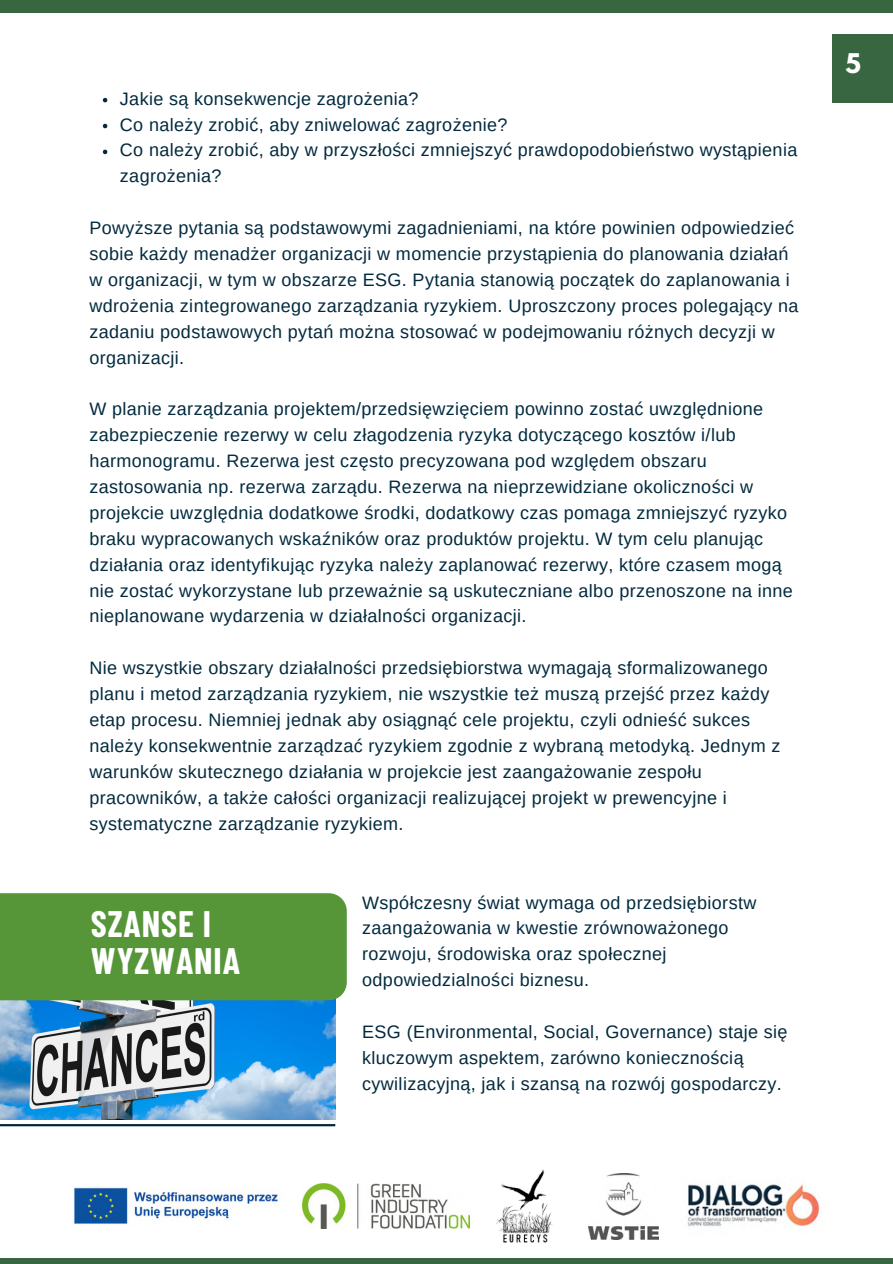
<style>
.page{position:relative;width:893px;height:1264px;background:#fff}
.page>*{position:absolute;margin:0;border:0;box-sizing:border-box;transform-origin:0 0}
.t1{font:700 36px/37.2px "Barlow Condensed";letter-spacing:.025em;color:#fff}
.t2{font:700 24px "League Spartan";color:#fff}
.t3{font:18px/25.8px "Arimo";letter-spacing:.02em;color:#022a3d}
</style>
<div class="page">
<div style="left:0;top:0;width:892px;height:12px;background:#386641"></div>
<div style="left:0;top:1257px;width:892px;height:6px;background:#386641"></div>
<div style="left:831px;top:34px;width:61px;height:68px;background:#386641"></div>
<img style="left:588px;top:1173px;width:70px;height:66px">
<img style="left:496px;top:1169px;width:56px;height:73px">
<img style="left:302px;top:1183px;width:167px;height:45px">
<img style="left:687px;top:1184px;width:133px;height:43px">
<img style="left:74px;top:1187px;width:204px;height:38px">
<svg style="left:103px;top:98px;width:4px;height:4px"></svg>
<svg style="left:103px;top:124px;width:4px;height:4px"></svg>
<svg style="left:103px;top:150px;width:4px;height:4px"></svg>
<img style="left:0;top:1000px;width:335px;height:119px">
<div style="left:0;top:893px;width:347px;height:107px;background:#569639"></div>
<hr style="left:0;top:1123px;width:335px;height:3px;background:#022a3d">
<p class="t3" style="left:120px;top:85px;width:300px">Jakie są konsekwencje zagrożenia?</p>
<p class="t3" style="left:120px;top:111px;width:389px">Co należy zrobić, aby zniwelować zagrożenie?</p>
<p class="t3" style="left:120px;top:137px;width:679px">Co należy zrobić, aby w przyszłości zmniejszyć prawdopodobieństwo wystąpienia zagrożenia?</p>
<p class="t3" style="left:89px;top:215px;width:710px">Powyższe pytania są podstawowymi zagadnieniami, na które powinien odpowiedzieć sobie każdy menadżer organizacji w momencie przystąpienia do planowania działań w organizacji, w tym w obszarze ESG. Pytania stanowią początek do zaplanowania i wdrożenia zintegrowanego zarządzania ryzykiem. Uproszczony proces polegający na zadaniu podstawowych pytań można stosować w podejmowaniu różnych decyzji w organizacji.</p>
<p class="t3" style="left:89px;top:396px;width:705px">W planie zarządzania projektem/przedsięwzięciem powinno zostać uwzględnione zabezpieczenie rezerwy w celu złagodzenia ryzyka dotyczącego kosztów i/lub harmonogramu. Rezerwa jest często precyzowana pod względem obszaru zastosowania np. rezerwa zarządu. Rezerwa na nieprzewidziane okoliczności w projekcie uwzględnia dodatkowe środki, dodatkowy czas pomaga zmniejszyć ryzyko braku wypracowanych wskaźników oraz produktów projektu. W tym celu planując działania oraz identyfikując ryzyka należy zaplanować rezerwy, które czasem mogą nie zostać wykorzystane lub przeważnie są uskuteczniane albo przenoszone na inne nieplanowane wydarzenia w działalności organizacji.</p>
<p class="t3" style="left:89px;top:655px;width:692px">Nie wszystkie obszary działalności przedsiębiorstwa wymagają sformalizowanego planu i metod zarządzania ryzykiem, nie wszystkie też muszą przejść przez każdy etap procesu. Niemniej jednak aby osiągnąć cele projektu, czyli odnieść sukces należy konsekwentnie zarządzać ryzykiem zgodnie z wybraną metodyką. Jednym z warunków skutecznego działania w projekcie jest zaangażowanie zespołu pracowników, a także całości organizacji realizującej projekt w prewencyjne i systematyczne zarządzanie ryzykiem.</p>
<p class="t1" style="left:91px;top:904px;width:151px">SZANSE I<br>WYZWANIA</p>
<p class="t3" style="left:362px;top:889px;width:395px">Współczesny świat wymaga od przedsiębiorstw zaangażowania w kwestie zrównoważonego rozwoju, środowiska oraz społecznej odpowiedzialności biznesu.</p>
<p class="t3" style="left:362px;top:1018px;width:427px">ESG (Environmental, Social, Governance) staje się kluczowym aspektem, zarówno koniecznością cywilizacyjną, jak i szansą na rozwój gospodarczy.</p>
<p class="t2" style="left:845px;top:52px;width:17px">5</p>
</div>
